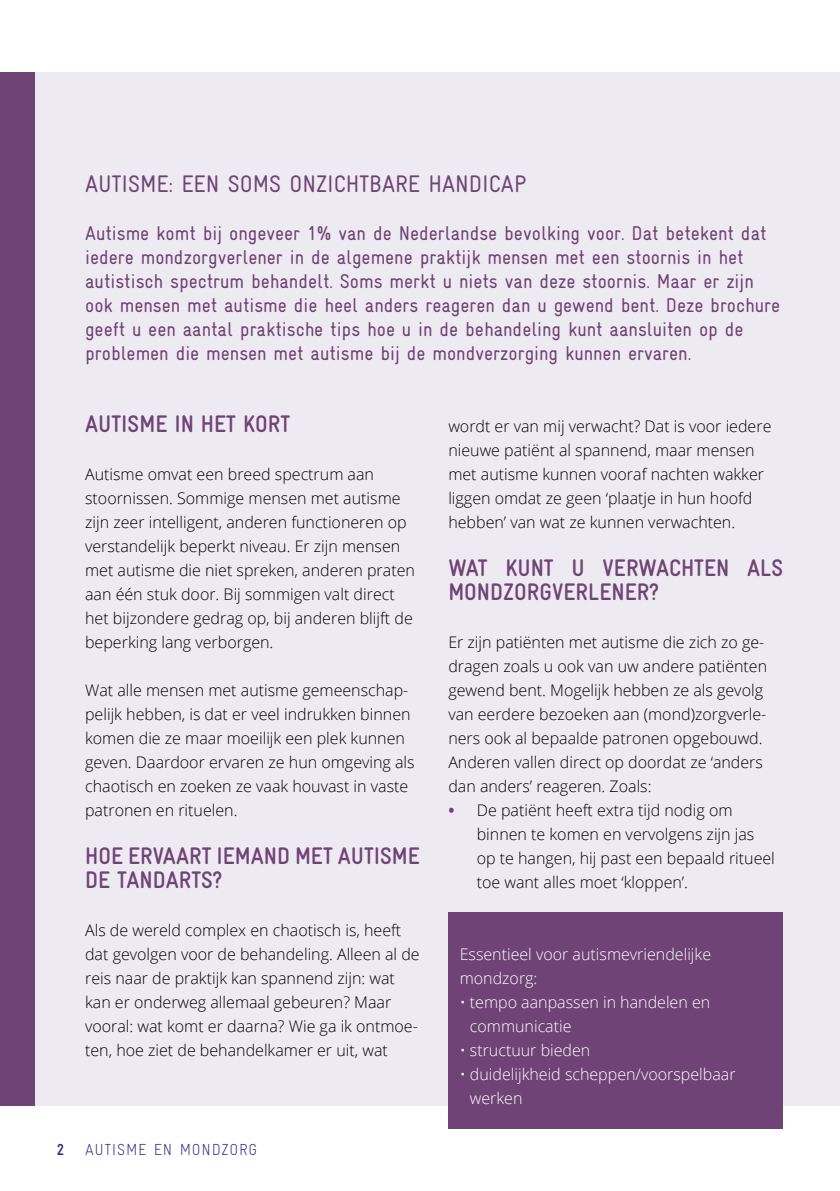
<style>
.page{position:relative;width:840px;height:1191px;background:#fff}
.page>*{position:absolute;margin:0;border:0;box-sizing:border-box;transform-origin:0 0}
.t1{font:700 24px/24px "Gravur Condensed";color:#6f4376}
.t2{font:24px "Gravur Condensed";color:#6f4376}
.t3{font:20px/24px "Gravur Condensed";color:#6f4376}
.t4{font:300 16px/24px "Open Sans";color:#000}
.t5{font:300 16px/24px "Open Sans";color:#fff}
.t6{font:300 16px "Gravur Condensed";letter-spacing:.05em;color:#312783}
.t7{font:700 16px "Gravur Condensed";color:#312783}
.s1{font-weight:700;color:#6f4376}
</style>
<div class="page">
<div style="left:0;top:72px;width:839px;height:1034px;background:#eeeaf1"></div>
<div style="left:0;top:72px;width:34px;height:1034px;background:#6f4376"></div>
<div style="left:448px;top:912px;width:334px;height:216px;background:#6f4376"></div>
<h1 class="t2" style="left:85px;top:170px;width:442px">AUTISME: EEN SOMS ONZICHTBARE HANDICAP</h1>
<p class="t3" style="left:85px;top:221px;width:696px">Autisme komt bij ongeveer 1% van de Nederlandse bevolking voor. Dat betekent dat iedere mondzorgverlener in de algemene praktijk mensen met een stoornis in het autistisch spectrum behandelt. Soms merkt u niets van deze stoornis. Maar er zijn ook mensen met autisme die heel anders reageren dan u gewend bent. Deze brochure geeft u een aantal praktische tips hoe u in de behandeling kunt aansluiten op de problemen die mensen met autisme bij de mondverzorging kunnen ervaren.</p>
<h1 class="t1" style="left:85px;top:412px;width:206px">AUTISME IN HET KORT</h1>
<p class="t4" style="left:85px;top:462px;width:331px">Autisme omvat een breed spectrum aan stoornissen. Sommige mensen met autisme zijn zeer intelligent, anderen functioneren op verstandelijk beperkt niveau. Er zijn mensen met autisme die niet spreken, anderen praten aan één stuk door. Bij sommigen valt direct het bijzondere gedrag op, bij anderen blijft de beperking lang verborgen.</p>
<p class="t4" style="left:85px;top:678px;width:331px">Wat alle mensen met autisme gemeenschap&shy;pelijk hebben, is dat er veel indrukken binnen komen die ze maar moeilijk een plek kunnen geven. Daardoor ervaren ze hun omgeving als chaotisch en zoeken ze vaak houvast in vaste patronen en rituelen.</p>
<h1 class="t1" style="left:85px;top:844px;width:336px">HOE ERVAART IEMAND MET AUTISME<br>DE TANDARTS?</h1>
<p class="t4" style="left:85px;top:918px;width:336px">Als de wereld complex en chaotisch is, heeft dat gevolgen voor de behandeling. Alleen al de reis naar de praktijk kan spannend zijn: wat kan er onderweg allemaal gebeuren? Maar vooral: wat komt er daarna? Wie ga ik ontmoe&shy;ten, hoe ziet de behandelkamer er uit, wat</p>
<p class="t7" style="left:57px;top:1140px;width:9px">2</p>
<p class="t6" style="left:85px;top:1140px;width:174px">AUTISME EN MONDZORG</p>
<p class="t4" style="left:448px;top:414px;width:324px">wordt er van mij verwacht? Dat is voor iedere nieuwe patiënt al spannend, maar mensen met autisme kunnen vooraf nachten wakker liggen omdat ze geen ‘plaatje in hun hoofd hebben’ van wat ze kunnen verwachten.</p>
<h1 class="t1" style="left:448px;top:556px;width:336px">WAT KUNT U VERWACHTEN ALS<br>MONDZORGVERLENER?</h1>
<p class="t4" style="left:448px;top:630px;width:320px">Er zijn patiënten met autisme die zich zo ge&shy;dragen zoals u ook van uw andere patiënten gewend bent. Mogelijk hebben ze als gevolg van eerdere bezoeken aan (mond)zorgverle&shy;ners ook al bepaalde patronen opgebouwd.<br>Anderen vallen direct op doordat ze ‘anders dan anders’ reageren. Zoals:</p>
<p class="t4" style="left:476px;top:798px;width:299px;text-indent:-28px"><span class="s1">•</span> De patiënt heeft extra tijd nodig om binnen te komen en vervolgens zijn jas op te hangen, hij past een bepaald ritueel toe want alles moet ‘kloppen’.</p>
<p class="t5" style="left:459px;top:942px;width:253px">Essentieel voor autismevriendelijke mondzorg:</p>
<p class="t5" style="left:469px;top:990px;width:242px;text-indent:-10px">• tempo aanpassen in handelen en communicatie</p>
<p class="t5" style="left:459px;top:1038px;width:132px">• structuur bieden</p>
<p class="t5" style="left:469px;top:1062px;width:267px;text-indent:-10px">• duidelijkheid scheppen/voorspelbaar werken</p>
</div>
